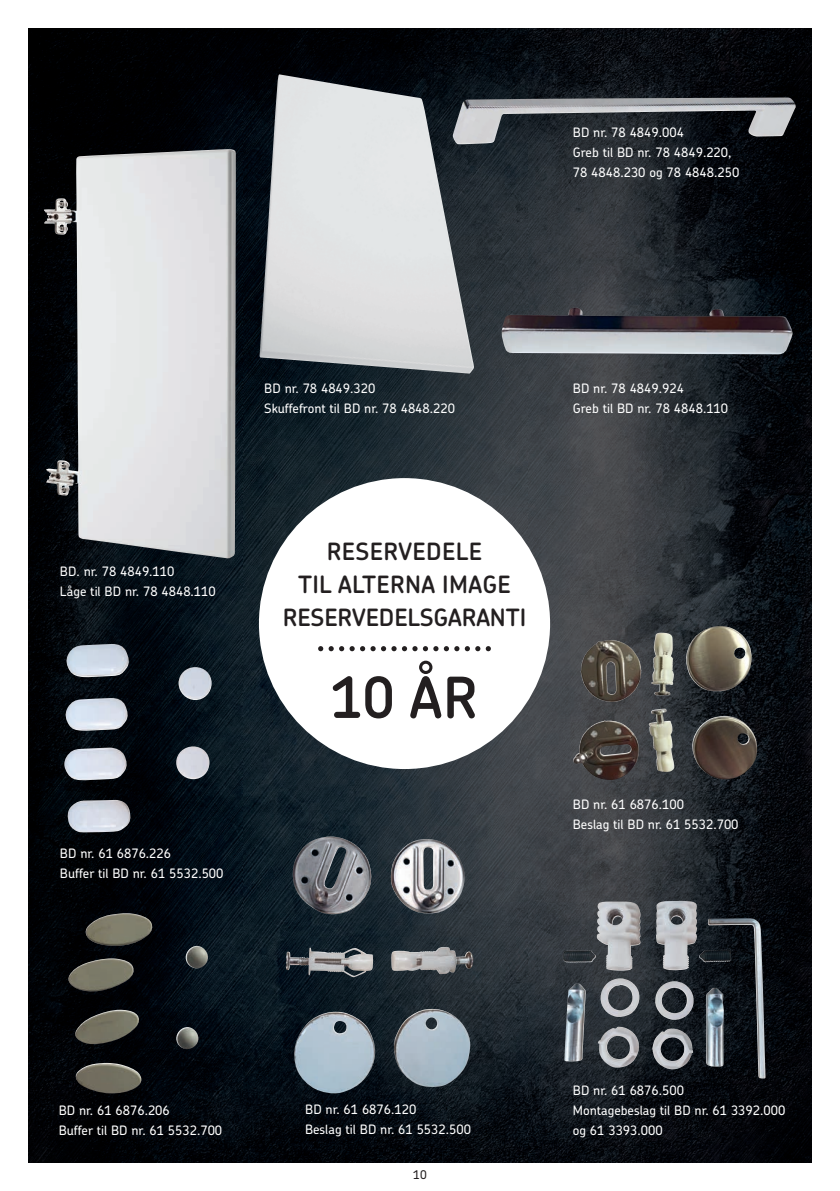
<style>
.page{position:relative;width:840px;height:1191px;background:#fff}
.page>*{position:absolute;margin:0;border:0;box-sizing:border-box;transform-origin:0 0}
.t1{font:600 56.6px "Chevin Pro";color:#231f20}
.t2{font:600 23.8px/32.8px "Chevin Pro";letter-spacing:.015em;color:#231f20;text-align:center}
.t3{font:500 13px/20px "Chevin Pro";color:#fff}
.t4{font:500 12px "Chevin Pro";color:#231f20}
</style>
<div class="page">
<img style="left:28px;top:28px;width:783px;height:1134px">
<img style="left:259px;top:74px;width:215px;height:300px">
<img style="left:44px;top:152px;width:163px;height:403px">
<img style="left:501px;top:308px;width:291px;height:46px">
<img style="left:452px;top:97px;width:343px;height:47px">
<img style="left:580px;top:626px;width:172px;height:146px">
<img style="left:286px;top:836px;width:187px;height:142px">
<img style="left:64px;top:644px;width:147px;height:188px">
<img style="left:596px;top:901px;width:101px;height:69px">
<div style="left:259px;top:478px;width:290px;height:291px;background:#fff;border-radius:50%"></div>
<svg style="left:318px;top:646px;width:172px;height:5px"></svg>
<img style="left:66px;top:913px;width:142px;height:180px">
<p class="t3" style="left:572px;top:123px;width:168px">BD nr. 78 4849.004<br>Greb til BD nr. 78 4849.220,<br>78 4848.230 og 78 4848.250</p>
<p class="t3" style="left:264px;top:378px;width:192px">BD nr. 78 4849.320<br>Skuffefront til BD nr. 78 4848.220</p>
<p class="t3" style="left:572px;top:378px;width:157px">BD nr. 78 4849.924<br>Greb til BD nr. 78 4848.110</p>
<p class="t3" style="left:60px;top:561px;width:157px">BD. nr. 78 4849.110<br>Låge til BD nr. 78 4848.110</p>
<p class="t3" style="left:60px;top:844px;width:165px">BD nr. 61 6876.226<br>Buffer til BD nr. 61 5532.500</p>
<h2 class="t2" style="left:283px;top:535px;width:245px">RESERVEDELE<br>TIL ALTERNA IMAGE<br>RESERVEDELSGARANTI</h2>
<h1 class="t1" style="left:331px;top:665px;width:148px">10 ÅR</h1>
<p class="t3" style="left:572px;top:794px;width:167px">BD nr. 61 6876.100<br>Beslag til BD nr. 61 5532.700</p>
<p class="t3" style="left:59px;top:1100px;width:165px">BD nr. 61 6876.206<br>Buffer til BD nr. 61 5532.700</p>
<p class="t3" style="left:305px;top:1100px;width:167px">BD nr. 61 6876.120<br>Beslag til BD nr. 61 5532.500</p>
<p class="t4" style="left:413px;top:1169px;width:15px">10</p>
<p class="t3" style="left:572px;top:1080px;width:214px">BD nr. 61 6876.500<br>Montagebeslag til BD nr. 61 3392.000 og 61 3393.000</p>
</div>
